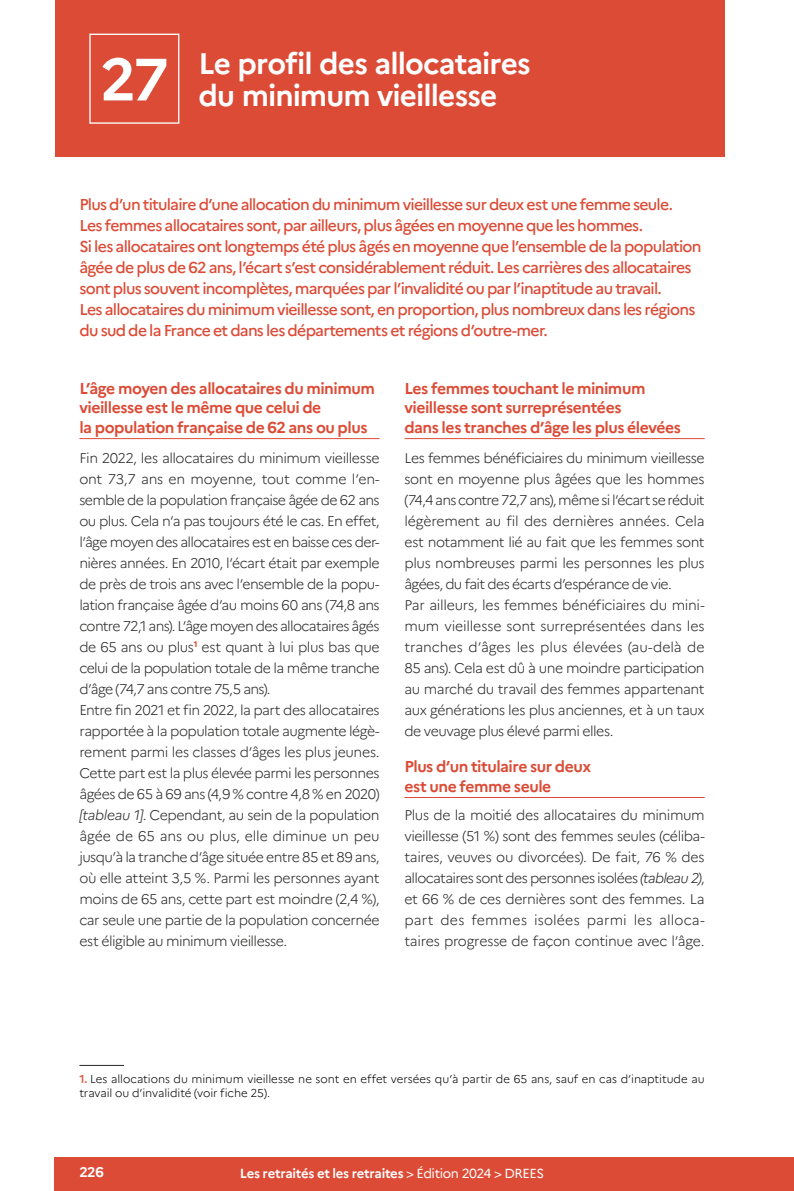
<style>
.page{position:relative;width:794px;height:1191px;background:#fff}
.page>*{position:absolute;margin:0;border:0;box-sizing:border-box;transform-origin:0 0}
.Fiche_num{font:700 59.5px "Marianne";color:#fff}
.Titre_1__Titre_fiche{font:700 29.75px/32.4px "Marianne";letter-spacing:-.03em;color:#fff}
.Chapô{font:500 15.75px/21px "Marianne";letter-spacing:-.045em;color:#dc4b36}
.Titre_2__Inter{font:700 15.75px/19.2px "Marianne";letter-spacing:-.03em;color:#dc4b36}
.Texte{font:300 14px/21px "Marianne";letter-spacing:-.035em;color:#272726;text-align:justify}
.t1{font:700 14px "Marianne";color:#fff}
.t2{font:700 13.12px "Marianne";letter-spacing:-.025em;color:#fff}
.t3{font:300 11.38px/13.7px "Marianne";letter-spacing:-.005em;color:#000}
.s1{font-style:italic}
.s2{font-weight:700;color:#e06046}
.s3{font-weight:400}
</style>
<div class="page">
<div style="left:55px;top:1157px;width:739px;height:34px;background:#dc4b36"></div>
<div style="left:55px;top:0;width:669px;height:156px;background:#dc4b36"></div>
<div style="left:89px;top:34px;width:90px;height:90px;border:1px solid #fff"></div>
<hr style="left:79px;top:1065px;width:45px;height:1px;background:#272726">
<hr style="left:79px;top:438px;width:300px;height:1px;background:#dc4b36">
<hr style="left:404px;top:438px;width:300px;height:1px;background:#dc4b36">
<hr style="left:404px;top:797px;width:300px;height:1px;background:#dc4b36">
<p class="Fiche_num" style="left:100px;top:43px;width:70px">27</p>
<p class="Titre_1__Titre_fiche" style="left:199px;top:47px;width:334px">Le profil des allocataires du minimum vieillesse</p>
<p class="Chapô" style="left:79px;top:194px;width:623px">Plus d’un titulaire d’une allocation du minimum vieillesse sur deux est une femme seule.<br>Les femmes allocataires sont, par ailleurs, plus âgées en moyenne que les hommes.<br>Si les allocataires ont longtemps été plus âgés en moyenne que l’ensemble de la population âgée de plus de 62 ans, l’écart s’est considérablement réduit. Les carrières des allocataires sont plus souvent incomplètes, marquées par l’invalidité ou par l’inaptitude au travail.<br>Les allocataires du minimum vieillesse sont, en proportion, plus nombreux dans les régions du sud de la France et dans les départements et régions d’outre-mer.</p>
<p class="Titre_2__Inter" style="left:79px;top:379px;width:297px">L’âge moyen des allocataires du minimum vieillesse est le même que celui de<br>la population française de 62 ans ou plus</p>
<p class="Texte" style="left:79px;top:447px;width:302px">Fin 2022, les allocataires du minimum vieillesse ont 73,7 ans en moyenne, tout comme l’en&shy;semble de la population française âgée de 62 ans ou plus. Cela n’a pas toujours été le cas. En effet, l’âge moyen des allocataires est en baisse ces der&shy;nières années. En 2010, l’écart était par exemple de près de trois ans avec l’ensemble de la popu&shy;lation française âgée d’au moins 60 ans (74,8 ans contre 72,1 ans). L’âge moyen des allocataires âgés de 65 ans ou plus<sup>1</sup> est quant à lui plus bas que celui de la population totale de la même tranche d’âge (74,7 ans contre 75,5 ans).</p>
<p class="Texte" style="left:79px;top:699px;width:302px">Entre fin 2021 et fin 2022, la part des allocataires rapportée à la population totale augmente légè&shy;rement parmi les classes d’âges les plus jeunes.<br>Cette part est la plus élevée parmi les personnes âgées de 65 à 69 ans (4,9 % contre 4,8 % en 2020) <span class="s1">[tableau 1]</span>. Cependant, au sein de la population âgée de 65 ans ou plus, elle diminue un peu jusqu’à la tranche d’âge située entre 85 et 89 ans, où elle atteint 3,5 %. Parmi les personnes ayant moins de 65 ans, cette part est moindre (2,4 %), car seule une partie de la population concernée est éligible au minimum vieillesse.</p>
<p class="Titre_2__Inter" style="left:404px;top:379px;width:278px">Les femmes touchant le minimum vieillesse sont surreprésentées<br>dans les tranches d’âge les plus élevées</p>
<p class="Texte" style="left:404px;top:447px;width:302px">Les femmes bénéficiaires du minimum vieillesse sont en moyenne plus âgées que les hommes (74,4 ans contre 72,7 ans), même si l’écart se réduit légèrement au fil des dernières années. Cela est notamment lié au fait que les femmes sont plus nombreuses parmi les personnes les plus âgées, du fait des écarts d’espérance de vie.</p>
<p class="Texte" style="left:404px;top:594px;width:302px">Par ailleurs, les femmes bénéficiaires du mini&shy;mum vieillesse sont surreprésentées dans les tranches d’âges les plus élevées (au-delà de 85 ans). Cela est dû à une moindre participation au marché du travail des femmes appartenant aux générations les plus anciennes, et à un taux de veuvage plus élevé parmi elles.</p>
<p class="Titre_2__Inter" style="left:404px;top:757px;width:188px">Plus d’un titulaire sur deux est une femme seule</p>
<p class="Texte" style="left:404px;top:804px;width:302px">Plus de la moitié des allocataires du minimum vieillesse (51 %) sont des femmes seules (céliba&shy;taires, veuves ou divorcées). De fait, 76 % des allocataires sont des personnes isolées <span class="s1">(tableau 2)</span>, et 66 % de ces dernières sont des femmes. La part des femmes isolées parmi les alloca&shy;taires progresse de façon continue avec l’âge.</p>
<p class="t3" style="left:79px;top:1072px;width:626px"><span class="s2">1.</span> Les allocations du minimum vieillesse ne sont en effet versées qu’à partir de 65 ans, sauf en cas d’inaptitude au travail ou d’invalidité (voir fiche 25).</p>
<p class="t1" style="left:79px;top:1163px;width:26px">226</p>
<p class="t2" style="left:240px;top:1165px;width:306px">Les retraités et les retraites <span class="s3">&gt; Édition 2024 &gt; DREES</span></p>
</div>
